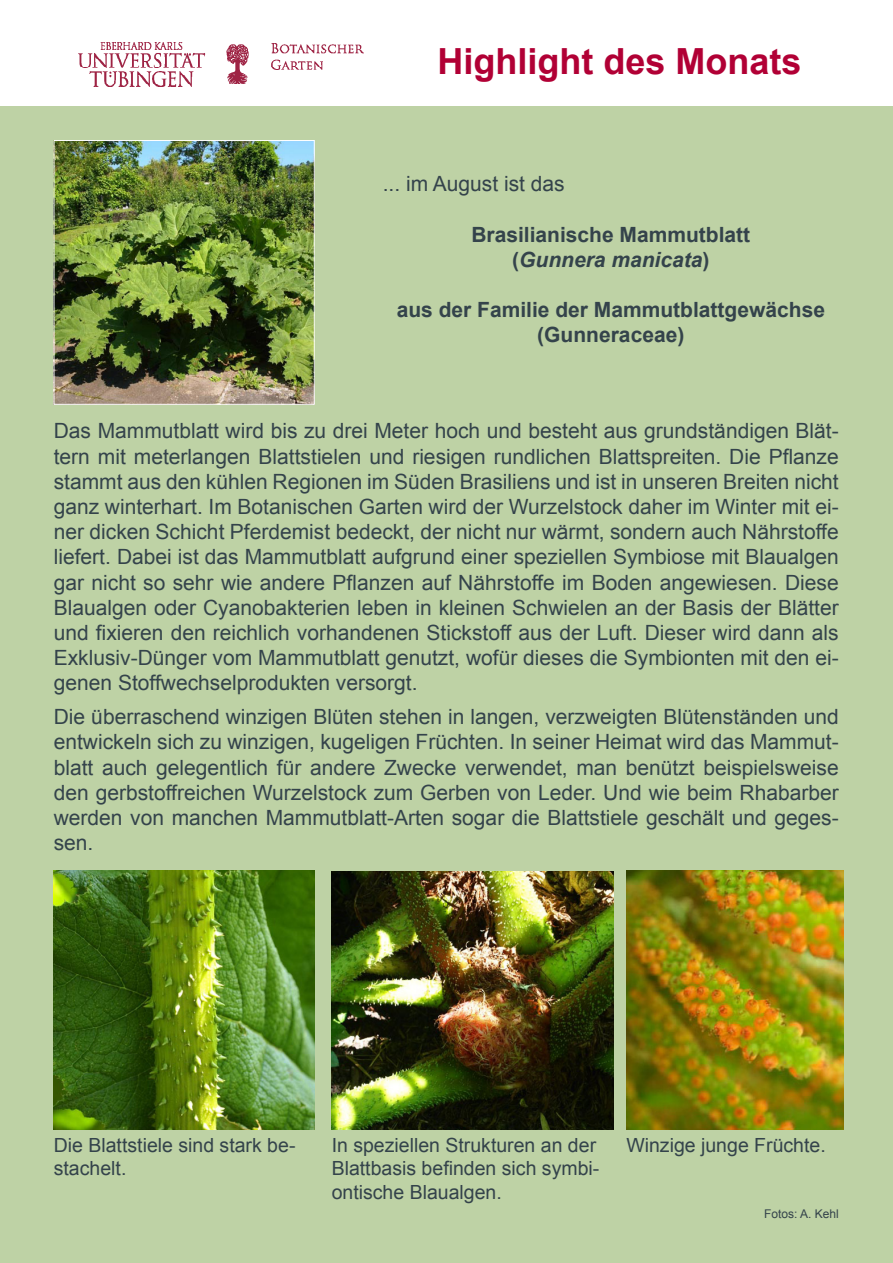
<style>
.page{position:relative;width:893px;height:1263px;background:#fff}
.page>*{position:absolute;margin:0;border:0;box-sizing:border-box;transform-origin:0 0}
.t1{font:700 36px "Arial";color:#b10035}
.t2{font:21px/25.2px "Arial";color:#34434b;text-align:justify}
.t3{font:700 21px/25.2px "Arial";color:#34434b;text-align:center}
.t4{font:19.5px/23.4px "Arial";color:#34434b}
.t5{font:12px "Arial";color:#34434b}
.s1{font-style:italic}
</style>
<div class="page">
<div style="left:0;top:106px;width:893px;height:1157px;background:#bed2a5"></div>
<img style="left:78px;top:43px;width:285px;height:43px">
<img style="left:56px;top:142px;width:256px;height:260px">
<img style="left:54px;top:870px;width:260px;height:259px">
<img style="left:332px;top:872px;width:281px;height:257px">
<img style="left:626px;top:870px;width:217px;height:259px">
<p class="t1" style="left:438px;top:38px;width:366px">Highlight des Monats</p>
<p class="t2" style="left:383px;top:171px;width:184px">... im August ist das</p>
<p class="t3" style="left:471px;top:222px;width:280px">Brasilianische Mammutblatt (<span class="s1">Gunnera manicata</span>)</p>
<p class="t3" style="left:397px;top:298px;width:430px">aus der Familie der Mammutblattgewächse (Gunneraceae)</p>
<p class="t2" style="left:54px;top:419px;width:786px">Das Mammutblatt wird bis zu drei Meter hoch und besteht aus grundständigen Blät&shy;tern mit meterlangen Blattstielen und riesigen rundlichen Blattspreiten. Die Pflanze stammt aus den kühlen Regionen im Süden Brasiliens und ist in unseren Breiten nicht ganz winterhart. Im Botanischen Garten wird der Wurzelstock daher im Winter mit ei&shy;ner dicken Schicht Pferdemist bedeckt, der nicht nur wärmt, sondern auch Nährstoffe liefert. Dabei ist das Mammutblatt aufgrund einer speziellen Symbiose mit Blaualgen gar nicht so sehr wie andere Pflanzen auf Nährstoffe im Boden angewiesen. Diese Blaualgen oder Cyanobakterien leben in kleinen Schwielen an der Basis der Blätter und fixieren den reichlich vorhandenen Stickstoff aus der Luft. Dieser wird dann als Exklusiv-Dünger vom Mammutblatt genutzt, wofür dieses die Symbionten mit den ei&shy;genen Stoffwechselprodukten versorgt.</p>
<p class="t2" style="left:54px;top:704px;width:786px">Die überraschend winzigen Blüten stehen in langen, verzweigten Blütenständen und entwickeln sich zu winzigen, kugeligen Früchten. In seiner Heimat wird das Mammut&shy;blatt auch gelegentlich für andere Zwecke verwendet, man benützt beispielsweise den gerbstoffreichen Wurzelstock zum Gerben von Leder. Und wie beim Rhabarber werden von manchen Mammutblatt-Arten sogar die Blattstiele geschält und geges&shy;sen.</p>
<p class="t4" style="left:54px;top:1133px;width:243px">Die Blattstiele sind stark be&shy;stachelt.</p>
<p class="t4" style="left:332px;top:1133px;width:269px">In speziellen Strukturen an der<br>Blattbasis befinden sich symbi&shy;ontische Blaualgen.</p>
<p class="t4" style="left:626px;top:1133px;width:201px">Winzige junge Früchte.</p>
<p class="t5" style="left:764px;top:1205px;width:76px">Fotos: A. Kehl</p>
</div>
